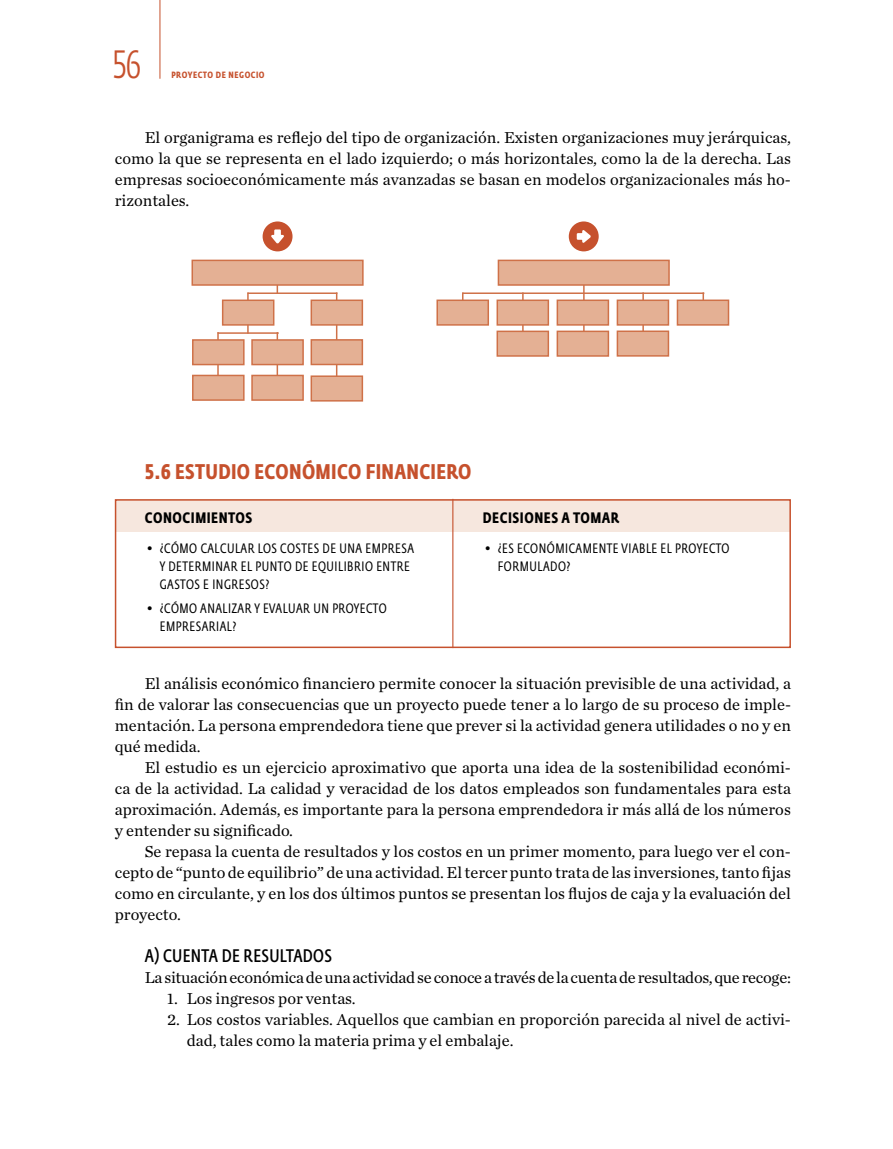
<style>
.page{position:relative;width:893px;height:1149px;background:#fff}
.page>*{position:absolute;margin:0;border:0;box-sizing:border-box;transform-origin:0 0}
.t1{font:300 39px "Fedra Sans Cond Std";color:#c6512d}
.t2{font:700 21px "Fedra Sans Cond Std";color:#c6512d}
.t3{font:600 18px "Fedra Sans Cond Std";color:#000}
.t4{font:16.5px/21px "Chronicle Text G1";color:#000;text-align:justify}
.t5{font:16.5px "Chronicle Text G1";letter-spacing:-.02em;color:#000}
.t6{font:700 15px "Fedra Sans Cond Std";letter-spacing:.035em;color:#000}
.t7{font:13.5px "Fedra Sans Cond Std";letter-spacing:.09em;color:#000}
.t8{font:700 9px "Fedra Sans Cond Std";letter-spacing:.06em;color:#c6512d}
</style>
<div class="page">
<hr style="left:160px;top:0;width:1px;height:79px;background:#c6512d">
<div style="left:116px;top:499px;width:674px;height:33px;background:#f6e7de"></div>
<div style="left:115px;top:499px;width:676px;height:149px;border:2px solid #c6512d"></div>
<hr style="left:452px;top:498px;width:1px;height:150px;background:#c6512d">
<hr style="left:247px;top:292px;width:2px;height:41px;background:#cf7148">
<hr style="left:583px;top:267px;width:2px;height:77px;background:#cf7148">
<hr style="left:217px;top:332px;width:2px;height:45px;background:#cf7148">
<hr style="left:336px;top:292px;width:1px;height:99px;background:#cf7148">
<hr style="left:642px;top:292px;width:2px;height:52px;background:#cf7148">
<hr style="left:702px;top:292px;width:2px;height:25px;background:#cf7148">
<hr style="left:522px;top:292px;width:2px;height:52px;background:#cf7148">
<hr style="left:277px;top:332px;width:1px;height:45px;background:#cf7148">
<hr style="left:248px;top:292px;width:89px;height:2px;background:#cf7148">
<hr style="left:462px;top:292px;width:242px;height:2px;background:#cf7148">
<hr style="left:218px;top:332px;width:61px;height:2px;background:#cf7148">
<div style="left:192px;top:259px;width:172px;height:27px;background:#e4b094;border:2px solid #cf7148"></div>
<div style="left:498px;top:259px;width:172px;height:27px;background:#e4b094;border:2px solid #cf7148"></div>
<div style="left:222px;top:299px;width:52px;height:26px;background:#e4b094;border:2px solid #cf7148"></div>
<div style="left:557px;top:299px;width:52px;height:26px;background:#e4b094;border:2px solid #cf7148"></div>
<div style="left:497px;top:299px;width:52px;height:26px;background:#e4b094;border:2px solid #cf7148"></div>
<div style="left:436px;top:299px;width:53px;height:26px;background:#e4b094;border:2px solid #cf7148"></div>
<div style="left:192px;top:339px;width:53px;height:26px;background:#e4b094;border:2px solid #cf7148"></div>
<div style="left:497px;top:330px;width:52px;height:26px;background:#e4b094;border:2px solid #cf7148"></div>
<div style="left:192px;top:374px;width:53px;height:26px;background:#e4b094;border:2px solid #cf7148"></div>
<div style="left:311px;top:299px;width:52px;height:26px;background:#e4b094;border:2px solid #cf7148"></div>
<div style="left:617px;top:299px;width:52px;height:26px;background:#e4b094;border:2px solid #cf7148"></div>
<div style="left:677px;top:299px;width:52px;height:26px;background:#e4b094;border:2px solid #cf7148"></div>
<div style="left:311px;top:339px;width:52px;height:26px;background:#e4b094;border:2px solid #cf7148"></div>
<div style="left:617px;top:330px;width:52px;height:26px;background:#e4b094;border:2px solid #cf7148"></div>
<div style="left:311px;top:375px;width:52px;height:26px;background:#e4b094;border:2px solid #cf7148"></div>
<div style="left:251px;top:339px;width:53px;height:26px;background:#e4b094;border:2px solid #cf7148"></div>
<div style="left:557px;top:330px;width:52px;height:26px;background:#e4b094;border:2px solid #cf7148"></div>
<div style="left:251px;top:374px;width:53px;height:26px;background:#e4b094;border:2px solid #cf7148"></div>
<div style="left:263px;top:221px;width:30px;height:30px;background:#c6512d;border-radius:50%"></div>
<svg style="left:271px;top:229px;width:13px;height:14px"></svg>
<div style="left:569px;top:221px;width:30px;height:30px;background:#c6512d;border-radius:50%"></div>
<svg style="left:577px;top:230px;width:14px;height:13px"></svg>
<h1 class="t1" style="left:112px;top:42px;width:30px">56</h1>
<p class="t8" style="left:171px;top:69px;width:94px">PROYECTO DE NEGOCIO</p>
<p class="t4" style="left:115px;top:126px;width:678px;text-indent:30px">El organigrama es reflejo del tipo de organización. Existen organizaciones muy jerárquicas, como la que se representa en el lado izquierdo; o más horizontales, como la de la derecha. Las empresas socioeconómicamente más avanzadas se basan en modelos organizacionales más ho&shy;rizontales.</p>
<p class="t2" style="left:145px;top:458px;width:122px">5.6 ESTUDIO ECON</p>
<p class="t2" style="left:302px;top:458px;width:26px">ÓMICO</p>
<p class="t2" style="left:366px;top:458px;width:22px">FINANCIERO</p>
<p class="t6" style="left:145px;top:508px;width:109px">CONOCIMIENTOS</p>
<p class="t7" style="left:146px;top:540px;width:62px">• ¿CÓMO CALCULA</p>
<p class="t7" style="left:248px;top:540px;width:101px">R LOS COSTESDEUNA</p>
<p class="t7" style="left:366px;top:540px;width:37px">EMPRESA</p>
<p class="t7" style="left:160px;top:558px;width:50px">Y DETERMINA</p>
<p class="t7" style="left:231px;top:558px;width:102px">R EL PUNTODE EQUILIB</p>
<p class="t7" style="left:354px;top:558px;width:56px">RIO ENTRE</p>
<p class="t7" style="left:160px;top:576px;width:87px">GASTOS EINGRESOS</p>
<p class="t7" style="left:265px;top:576px;width:5px">?</p>
<p class="t7" style="left:146px;top:600px;width:62px">• ¿CÓMO ANALIZA</p>
<p class="t7" style="left:245px;top:600px;width:26px">R Y EVALUA</p>
<p class="t7" style="left:303px;top:600px;width:84px">R UN PROYECTO</p>
<p class="t7" style="left:160px;top:618px;width:78px">EMPRESARIAL?</p>
<p class="t6" style="left:483px;top:508px;width:138px">DECISIONES A TOMAR</p>
<p class="t7" style="left:484px;top:540px;width:41px">• ¿ES ECON</p>
<p class="t7" style="left:547px;top:540px;width:17px">ÓMICAMEN</p>
<p class="t7" style="left:607px;top:540px;width:22px">TE VIABLE</p>
<p class="t7" style="left:661px;top:540px;width:69px">EL PROYECTO</p>
<p class="t7" style="left:498px;top:558px;width:31px">FORMULADO</p>
<p class="t7" style="left:567px;top:558px;width:5px">?</p>
<p class="t4" style="left:115px;top:672px;width:678px;text-indent:30px">El análisis económico financiero permite conocer la situación previsible de una actividad, a fin de valorar las consecuencias que un proyecto puede tener a lo largo de su proceso de imple&shy;mentación. La persona emprendedora tiene que prever si la actividad genera utilidades o no y en qué medida.</p>
<p class="t4" style="left:115px;top:756px;width:678px;text-indent:30px">El estudio es un ejercicio aproximativo que aporta una idea de la sostenibilidad económi&shy;ca de la actividad. La calidad y veracidad de los datos empleados son fundamentales para esta aproximación. Además, es importante para la persona emprendedora ir más allá de los números y entender su significado.</p>
<p class="t4" style="left:115px;top:840px;width:678px;text-indent:30px">Se repasa la cuenta de resultados y los costos en un primer momento, para luego ver el con&shy;cepto de “punto de equilibrio” de una actividad. El tercer punto trata de las inversiones, tanto fijas como en circulante, y en los dos últimos puntos se presentan los flujos de caja y la evaluación del proyecto.</p>
<p class="t3" style="left:145px;top:944px;width:38px">A) CUENTA</p>
<p class="t3" style="left:222px;top:944px;width:32px">DE RESULTADOS</p>
<p class="t5" style="left:145px;top:965px;width:648px">La situación económica de una actividad se conoce a través de la cuenta de resultados, que recoge:</p>
<p class="t4" style="left:167px;top:987px;width:190px">1. Los ingresos por ventas.</p>
<p class="t4" style="left:187px;top:1008px;width:606px;text-indent:-20px">2. Los costos variables. Aquellos que cambian en proporción parecida al nivel de activi&shy;dad, tales como la materia prima y el embalaje.</p>
</div>
